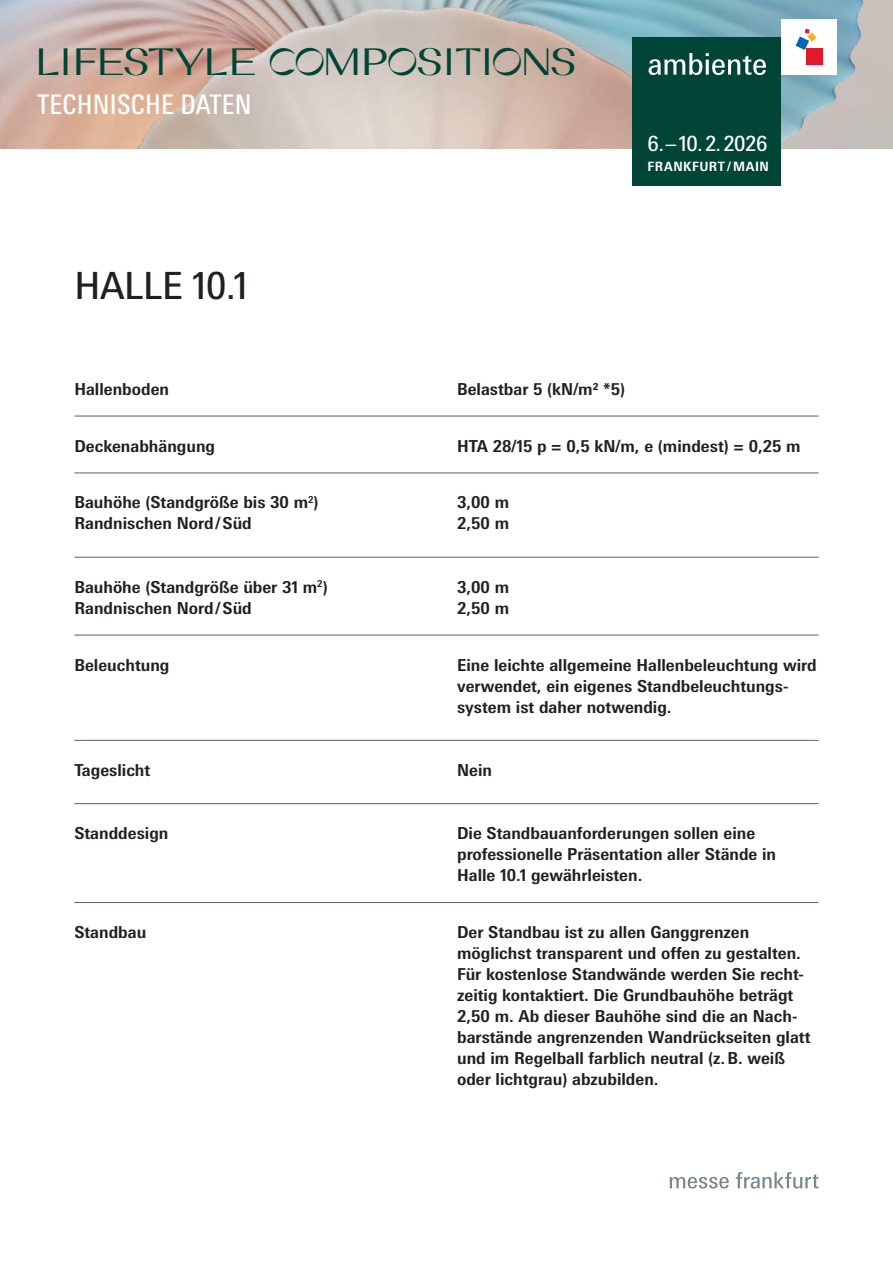
<style>
.page{position:relative;width:893px;height:1263px;background:#fff}
.page>*{position:absolute;margin:0;border:0;box-sizing:border-box;transform-origin:0 0}
.t1{font:38.1px "Gaia Display";letter-spacing:.01em;color:#004535}
.t2{font:37.5px "Messe Univers";letter-spacing:-.01em;color:#231f20}
.t3{font:condensed 27px "Messe Univers";letter-spacing:.01em;color:#fff}
.t4{font:21px "Messe Univers";letter-spacing:-.02em;color:#fff}
.t5{font:700 16.5px/21px "Messe Univers";color:#231f20}
.t6{font:700 12.9px "Messe Univers";letter-spacing:.045em;color:#fff}
</style>
<div class="page">
<svg style="left:670px;top:1177px;width:59px;height:11px"></svg>
<svg style="left:736px;top:1172px;width:83px;height:16px"></svg>
<img style="left:1px;top:0;width:863px;height:149px">
<div style="left:781px;top:19px;width:56px;height:55px;background:#fff"></div>
<div style="left:807px;top:48px;width:16px;height:16px;background:#e2192b"></div>
<svg style="left:796px;top:29px;width:20px;height:21px"></svg>
<div style="left:632px;top:37px;width:149px;height:149px;background:#004535"></div>
<svg style="left:649px;top:53px;width:117px;height:22px"></svg>
<hr style="left:74px;top:416px;width:745px;height:1px;background:#576065">
<hr style="left:74px;top:472px;width:745px;height:1px;background:#576065">
<hr style="left:74px;top:557px;width:745px;height:1px;background:#576065">
<hr style="left:74px;top:635px;width:745px;height:1px;background:#576065">
<hr style="left:74px;top:740px;width:745px;height:1px;background:#576065">
<hr style="left:74px;top:803px;width:745px;height:1px;background:#576065">
<hr style="left:74px;top:902px;width:745px;height:1px;background:#576065">
<h1 class="t1" style="left:36px;top:41px;width:541px">LIFESTYLE COMPOSITIONS</h1>
<h3 class="t3" style="left:37px;top:87px;width:216px">TECHNISCHE DATEN</h3>
<p class="t4" style="left:648px;top:131px;width:121px">6.–10.2.2026</p>
<p class="t6" style="left:648px;top:158px;width:123px">FRANKFURT / MAIN</p>
<h2 class="t2" style="left:74px;top:263px;width:175px">HALLE 10.1</h2>
<p class="t5" style="left:74px;top:378px;width:96px">Hallenboden</p>
<p class="t5" style="left:457px;top:378px;width:170px">Belastbar 5 (kN/m² *5)</p>
<p class="t5" style="left:74px;top:435px;width:142px">Deckenabhängung</p>
<p class="t5" style="left:457px;top:435px;width:345px">HTA 28/15 p = 0,5 kN/m, e (mindest) = 0,25 m</p>
<p class="t5" style="left:74px;top:492px;width:246px">Bauhöhe (Standgröße bis 30 m<sup>2</sup>)</p>
<p class="t5" style="left:457px;top:492px;width:54px">3,00 m</p>
<p class="t5" style="left:74px;top:513px;width:179px">Randnischen Nord/Süd</p>
<p class="t5" style="left:457px;top:513px;width:54px">2,50 m</p>
<p class="t5" style="left:74px;top:576px;width:255px">Bauhöhe (Standgröße über 31 m<sup>2</sup>)</p>
<p class="t5" style="left:457px;top:576px;width:54px">3,00 m</p>
<p class="t5" style="left:74px;top:597px;width:179px">Randnischen Nord/Süd</p>
<p class="t5" style="left:457px;top:597px;width:54px">2,50 m</p>
<p class="t5" style="left:74px;top:654px;width:97px">Beleuchtung</p>
<p class="t5" style="left:457px;top:654px;width:361px">Eine leichte allgemeine Hallenbeleuchtung wird verwendet, ein eigenes Standbeleuchtungs&shy;system ist daher notwendig.</p>
<p class="t5" style="left:74px;top:759px;width:77px">Tageslicht</p>
<p class="t5" style="left:457px;top:759px;width:36px">Nein</p>
<p class="t5" style="left:74px;top:822px;width:96px">Standdesign</p>
<p class="t5" style="left:457px;top:822px;width:321px">Die Standbauanforderungen sollen eine professionelle Präsentation aller Stände in<br>Halle 10.1 gewährleisten.</p>
<p class="t5" style="left:74px;top:921px;width:73px">Standbau</p>
<p class="t5" style="left:457px;top:921px;width:355px">Der Standbau ist zu allen Ganggrenzen möglichst transparent und offen zu gestalten.<br>Für kostenlose Standwände werden Sie recht&shy;zeitig kontaktiert. Die Grundbauhöhe beträgt 2,50 m. Ab dieser Bauhöhe sind die an Nach&shy;barstände angrenzenden Wandrückseiten glatt und im Regelball farblich neutral (z.B. weiß oder lichtgrau) abzubilden.</p>
</div>
